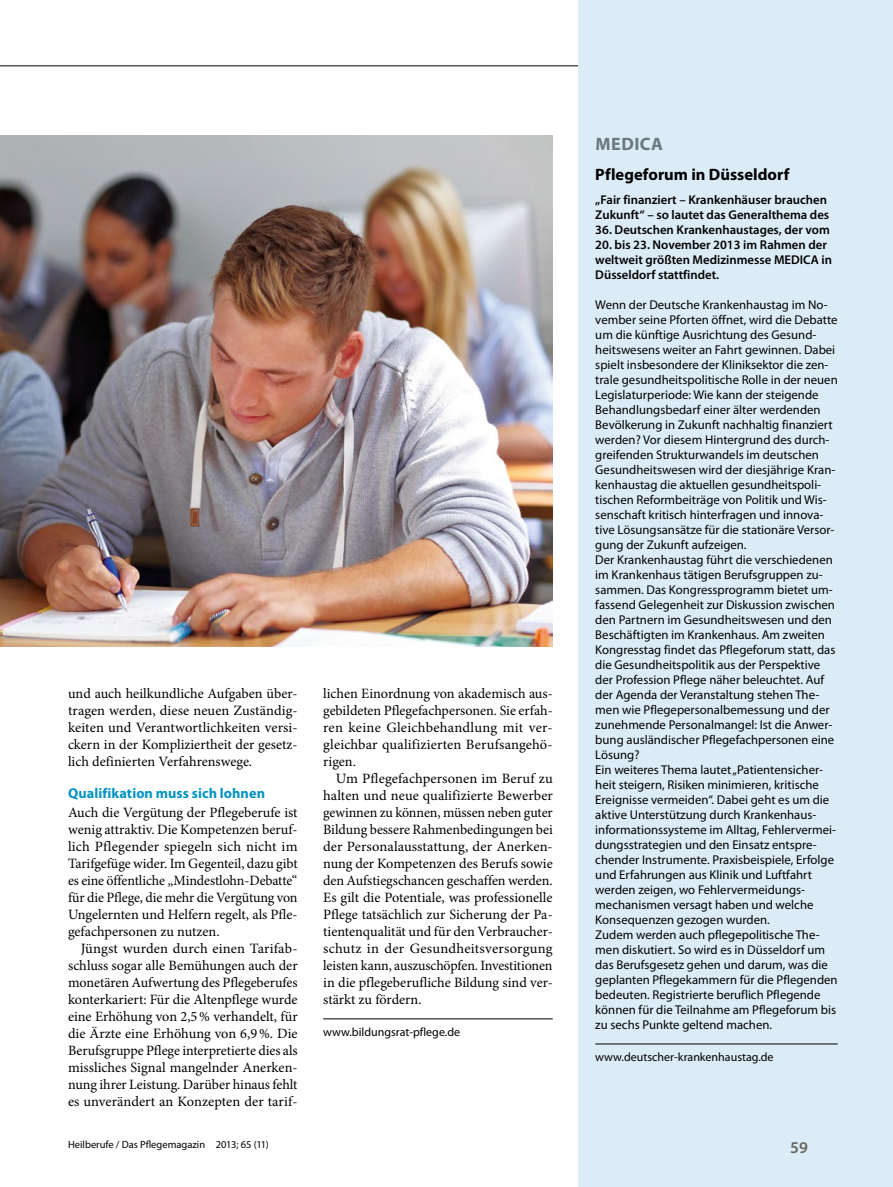
<style>
.page{position:relative;width:893px;height:1187px;background:#fff}
.page>*{position:absolute;margin:0;border:0;box-sizing:border-box;transform-origin:0 0}
.Dachzeile_Kasten_DPR{font:700 18px "Myriad Pro";letter-spacing:.025em;color:#6c787e}
.Box_Überschrift_Pfle{font:700 16.5px "Myriad Pro";color:#000}
.NoXML_Pagina{font:600 16.5px "Myriad Pro";color:#676660}
.Grundtext_Einzug{font:14.25px/17px "Minion Pro";color:#000;text-align:justify}
.Grundtext_ohne_Einzu{font:14.25px/17px "Minion Pro";color:#000;text-align:justify}
.Zwischenüberschrift{font:700 14.25px "Myriad Pro";letter-spacing:.005em;color:#0093c3}
.Grundtext_Box{font:12.75px/15px "Myriad Pro";color:#000}
.Grundtext_Box-2{font:600 12.75px/15px "Myriad Pro";color:#000}
.Quelle_Myr{font:12px "Myriad Pro";color:#000}
.Fusszeile_rechts{font:10.5px "Myriad Pro";color:#000}
</style>
<div class="page">
<hr style="left:0;top:66px;width:893px;height:1px;background:#000">
<div style="left:578px;top:0;width:315px;height:1186px;background:#dcecf6"></div>
<img style="left:0;top:136px;width:553px;height:510px">
<hr style="left:595px;top:1043px;width:243px;height:1px;background:#000">
<hr style="left:323px;top:1018px;width:230px;height:1px;background:#000">
<p class="Grundtext_Einzug" style="left:68px;top:684px;width:231px">und auch heilkundliche Aufgaben über&shy;tragen werden, diese neuen Zuständig&shy;keiten und Verantwortlichkeiten versi&shy;ckern in der Kompliziertheit der gesetz&shy;lich definierten Verfahrenswege.</p>
<p class="Zwischenüberschrift" style="left:68px;top:784px;width:199px">Qualifikation muss sich lohnen</p>
<p class="Grundtext_ohne_Einzu" style="left:68px;top:803px;width:231px">Auch die Vergütung der Pflegeberufe ist wenig attraktiv. Die Kompetenzen beruf&shy;lich Pflegender spiegeln sich nicht im Tarifgefüge wider. Im Gegenteil, dazu gibt es eine öffentliche „Mindestlohn-Debatte“ für die Pflege, die mehr die Vergütung von Ungelernten und Helfern regelt, als Pfle&shy;gefachpersonen zu nutzen.</p>
<p class="Grundtext_Einzug" style="left:68px;top:940px;width:231px;text-indent:13px">Jüngst wurden durch einen Tarifab&shy;schluss sogar alle Bemühungen auch der monetären Aufwertung des Pflegeberufes konterkariert: Für die Altenpflege wurde eine Erhöhung von 2,5% verhandelt, für die Ärzte eine Erhöhung von 6,9%. Die Berufsgruppe Pflege interpretierte dies als missliches Signal mangelnder Anerken&shy;nung ihrer Leistung. Darüber hinaus fehlt es unverändert an Konzepten der tarif-</p>
<p class="Fusszeile_rechts" style="left:68px;top:1137px;width:202px">Heilberufe / Das Pflegemagazin 2013; 65 (11)</p>
<p class="Grundtext_Einzug" style="left:323px;top:684px;width:231px">lichen Einordnung von akademisch aus&shy;gebildeten Pflegefachpersonen. Sie erfah&shy;ren keine Gleichbehandlung mit ver&shy;gleichbar qualifizierten Berufsangehö&shy;rigen.</p>
<p class="Grundtext_Einzug" style="left:323px;top:769px;width:231px;text-indent:13px">Um Pflegefachpersonen im Beruf zu halten und neue qualifizierte Bewerber gewinnen zu können, müssen neben guter Bildung bessere Rahmenbedingungen bei der Personalausstattung, der Anerken&shy;nung der Kompetenzen des Berufs sowie den Aufstiegschancen geschaffen werden.<br>Es gilt die Potentiale, was professionelle Pflege tatsächlich zur Sicherung der Pa&shy;tientenqualität und für den Verbraucher&shy;schutz in der Gesundheitsversorgung leisten kann, auszuschöpfen. Investitionen in die pflegeberufliche Bildung sind ver&shy;stärkt zu fördern.</p>
<p class="Quelle_Myr" style="left:323px;top:1024px;width:138px">www.bildungsrat-pflege.de</p>
<p class="Dachzeile_Kasten_DPR" style="left:595px;top:132px;width:69px">MEDICA</p>
<p class="Box_Überschrift_Pfle" style="left:595px;top:164px;width:196px">Pflegeforum in Düsseldorf</p>
<p class="Grundtext_Box-2" style="left:595px;top:191px;width:235px">„Fair finanziert – Krankenhäuser brauchen<br>Zukunft“ – so lautet das Generalthema des</p>
<p class="Grundtext_Box-2" style="left:595px;top:221px;width:236px">36. Deutschen Krankenhaustages, der vom</p>
<p class="Grundtext_Box-2" style="left:595px;top:236px;width:238px">20. bis 23. November 2013 im Rahmen der weltweit größten Medizinmesse MEDICA in<br>Düsseldorf stattfindet.</p>
<p class="Grundtext_Box" style="left:595px;top:297px;width:244px">Wenn der Deutsche Krankenhaustag im No&shy;vember seine Pforten öffnet, wird die Debatte um die künftige Ausrichtung des Gesund&shy;heitswesens weiter an Fahrt gewinnen. Dabei spielt insbesondere der Kliniksektor die zen&shy;trale gesundheitspolitische Rolle in der neuen Legislaturperiode: Wie kann der steigende Behandlungsbedarf einer älter werdenden Bevölkerung in Zukunft nachhaltig finanziert werden? Vor diesem Hintergrund des durch&shy;greifenden Strukturwandels im deutschen Gesundheitswesen wird der diesjährige Kran&shy;kenhaustag die aktuellen gesundheitspoli&shy;tischen Reformbeiträge von Politik und Wis&shy;senschaft kritisch hinterfragen und innova&shy;tive Lösungsansätze für die stationäre Versor&shy;gung der Zukunft aufzeigen.</p>
<p class="Grundtext_Box" style="left:595px;top:552px;width:242px">Der Krankenhaustag führt die verschiedenen im Krankenhaus tätigen Berufsgruppen zu&shy;sammen. Das Kongressprogramm bietet um&shy;fassend Gelegenheit zur Diskussion zwischen den Partnern im Gesundheitswesen und den Beschäftigten im Krankenhaus. Am zweiten Kongresstag findet das Pflegeforum statt, das die Gesundheitspolitik aus der Perspektive der Profession Pflege näher beleuchtet. Auf der Agenda der Veranstaltung stehen The&shy;men wie Pflegepersonalbemessung und der zunehmende Personalmangel: Ist die Anwer&shy;bung ausländischer Pflegefachpersonen eine Lösung?</p>
<p class="Grundtext_Box" style="left:595px;top:762px;width:242px">Ein weiteres Thema lautet „Patientensicher&shy;heit steigern, Risiken minimieren, kritische Ereignisse vermeiden“. Dabei geht es um die aktive Unterstützung durch Krankenhaus&shy;informationssysteme im Alltag, Fehlervermei&shy;dungsstrategien und den Einsatz entspre&shy;chender Instrumente. Praxisbeispiele, Erfolge und Erfahrungen aus Klinik und Luftfahrt werden zeigen, wo Fehlervermeidungs&shy;mechanismen versagt haben und welche Konsequenzen gezogen wurden.</p>
<p class="Grundtext_Box" style="left:595px;top:927px;width:244px">Zudem werden auch pflegepolitische The&shy;men diskutiert. So wird es in Düsseldorf um das Berufsgesetz gehen und darum, was die geplanten Pflegekammern für die Pflegenden bedeuten. Registrierte beruflich Pflegende können für die Teilnahme am Pflegeforum bis zu sechs Punkte geltend machen.</p>
<p class="Quelle_Myr" style="left:595px;top:1049px;width:180px">www.deutscher-krankenhaustag.de</p>
<p class="NoXML_Pagina" style="left:790px;top:1136px;width:19px">59</p>
</div>
